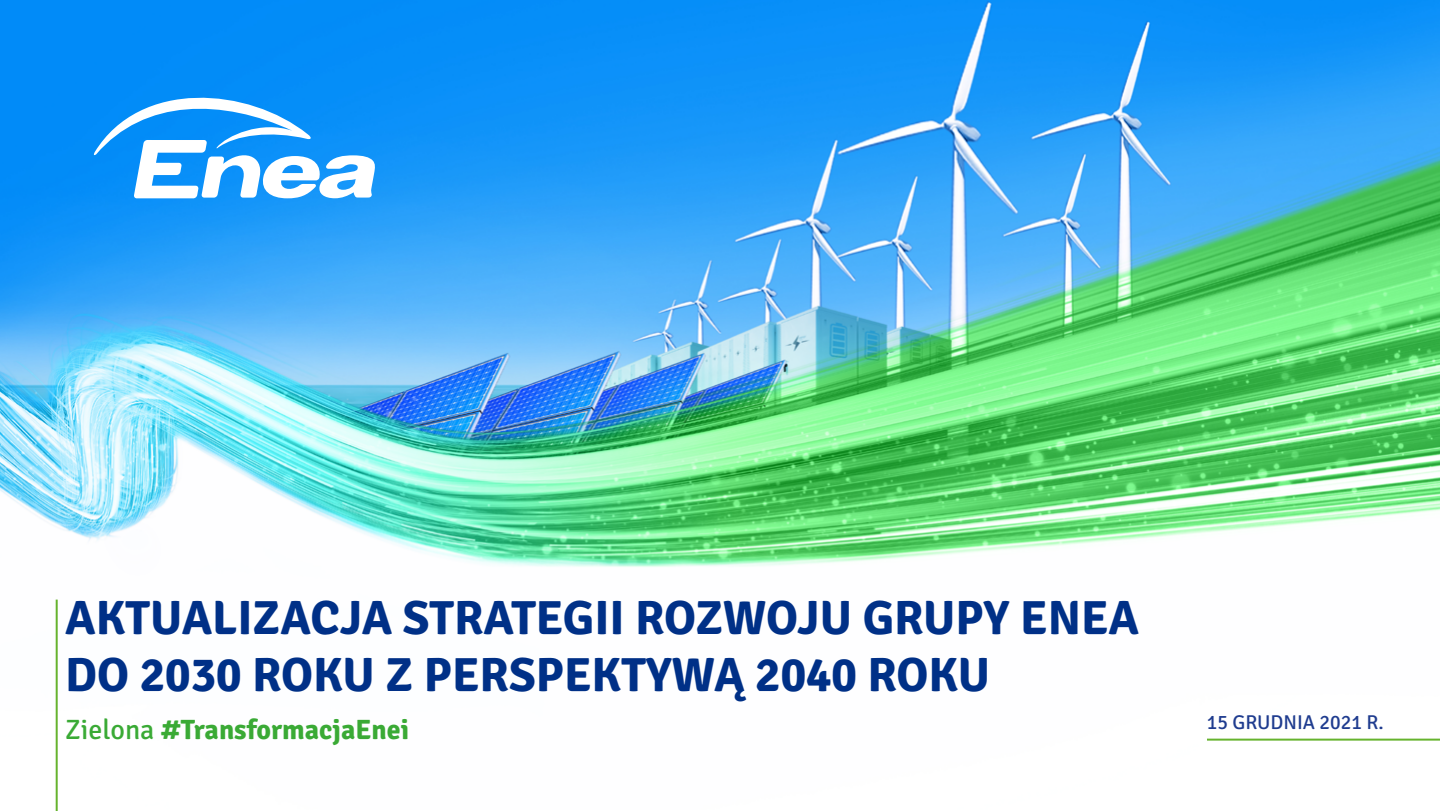
<style>
.page{position:relative;width:1440px;height:811px;background:#fff}
.page>*{position:absolute;margin:0;border:0;box-sizing:border-box;transform-origin:0 0}
.t1{font:700 48px/57.6px "Signika";color:#003087}
.t2{font:700 28px "Signika";color:#3aaa35}
.t3{font:20px "Signika";color:#1f3c8f}
.s1{font-weight:400}
</style>
<div class="page">
<img style="left:0;top:0;width:1440px;height:809px">
<hr style="left:56px;top:599px;width:2px;height:211px;background:#66b32e">
<hr style="left:1207px;top:738px;width:233px;height:2px;background:#66b32e">
<svg style="left:93px;top:78px;width:283px;height:120px"></svg>
<p class="t1" style="left:65px;top:589px;width:1076px">AKTUALIZACJA STRATEGII ROZWOJU GRUPY ENEA<br>DO 2030 ROKU Z PERSPEKTYWĄ 2040 ROKU</p>
<p class="t2" style="left:65px;top:712px;width:345px"><span class="s1">Zielona</span> #TransformacjaEnei</p>
<p class="t3" style="left:1207px;top:711px;width:178px">15 GRUDNIA 2021 R.</p>
</div>
